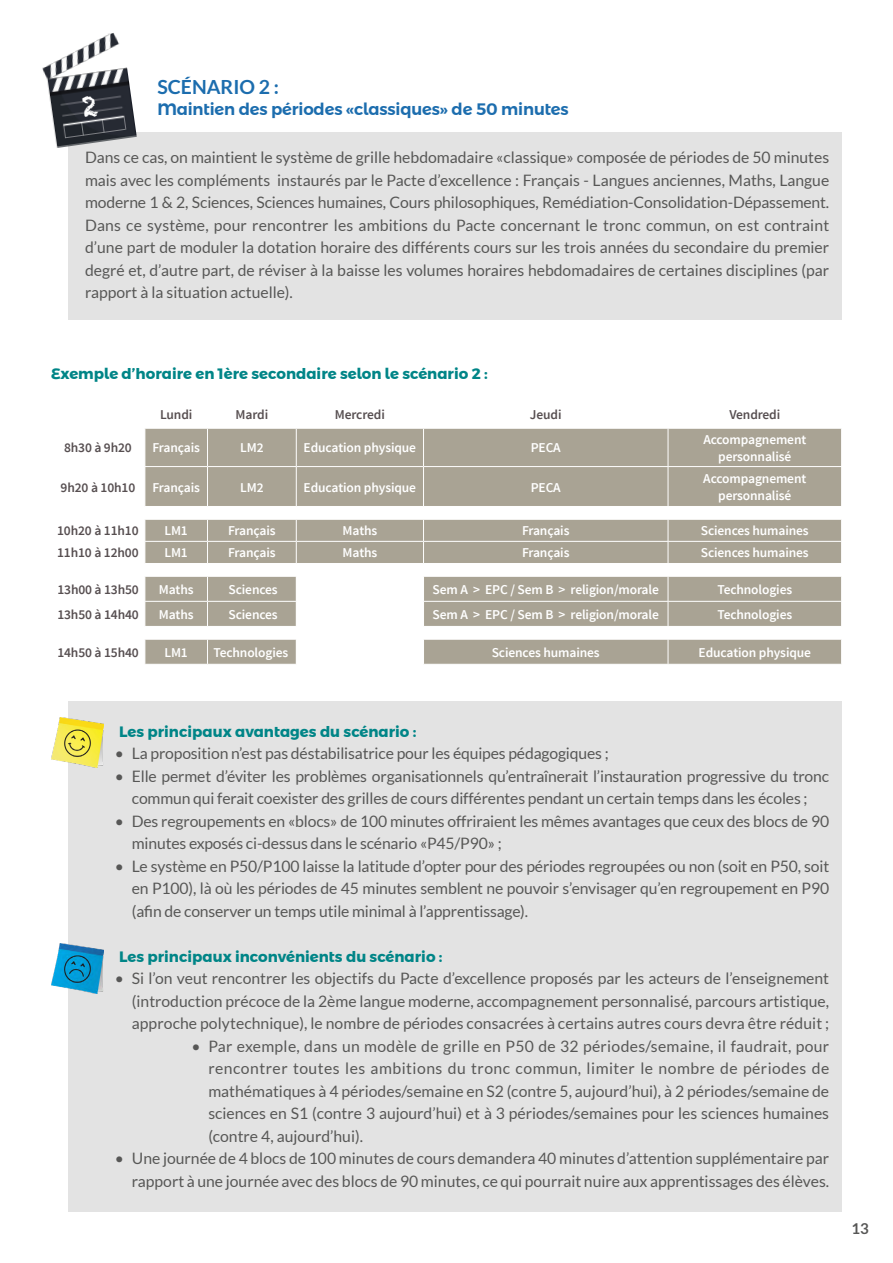
<style>
.page{position:relative;width:893px;height:1263px;background:#fff}
.page>*{position:absolute;margin:0;border:0;box-sizing:border-box;transform-origin:0 0}
.t1{font:700 19.5px "Lato";color:#1c6dae}
.t2{font:600 16.5px "Montserrat Alternates";letter-spacing:-.01em;color:#1c6dae}
.t3{font:15.75px/22.5px "Lato";letter-spacing:-.01em;color:#575756;text-align:justify}
.t4{font:700 15px "Montserrat Alternates";color:#008587}
.t5{font:700 15px "Lato";color:#575756}
.t6{font:600 13.5px/16.2px "Source Sans Pro";letter-spacing:-.01em;color:#fff;text-align:center}
.t7{font:600 13.5px "Source Sans Pro";letter-spacing:-.01em;color:#574f51}
</style>
<div class="page">
<div style="left:69px;top:702px;width:773px;height:510px;background:#e3e3e3"></div>
<div style="left:69px;top:132px;width:773px;height:187px;background:#e3e3e3"></div>
<div style="left:146px;top:429px;width:695px;height:235px;background:#a9a394"></div>
<svg style="left:146px;top:507px;width:695px;height:132px;fill:#a9a394"></svg>
<hr style="left:207px;top:429px;width:1px;height:37px;background:#fff">
<hr style="left:296px;top:429px;width:1px;height:37px;background:#fff">
<hr style="left:423px;top:429px;width:1px;height:37px;background:#fff">
<hr style="left:668px;top:429px;width:1px;height:37px;background:#fff">
<hr style="left:145px;top:466px;width:62px;height:1px;background:#fff">
<hr style="left:207px;top:466px;width:89px;height:1px;background:#fff">
<hr style="left:207px;top:467px;width:1px;height:39px;background:#fff">
<hr style="left:296px;top:466px;width:127px;height:1px;background:#fff">
<hr style="left:296px;top:467px;width:1px;height:39px;background:#fff">
<hr style="left:423px;top:466px;width:245px;height:1px;background:#fff">
<hr style="left:423px;top:467px;width:1px;height:39px;background:#fff">
<hr style="left:668px;top:466px;width:174px;height:1px;background:#fff">
<hr style="left:668px;top:467px;width:1px;height:39px;background:#fff">
<hr style="left:145px;top:506px;width:62px;height:1px;background:#fff">
<hr style="left:207px;top:506px;width:89px;height:1px;background:#fff">
<hr style="left:296px;top:506px;width:127px;height:1px;background:#fff">
<hr style="left:423px;top:506px;width:245px;height:1px;background:#fff">
<hr style="left:668px;top:506px;width:174px;height:1px;background:#fff">
<hr style="left:145px;top:519px;width:62px;height:1px;background:#fff">
<hr style="left:207px;top:519px;width:89px;height:1px;background:#fff">
<hr style="left:423px;top:519px;width:245px;height:1px;background:#fff">
<hr style="left:668px;top:519px;width:174px;height:1px;background:#fff">
<hr style="left:145px;top:541px;width:62px;height:1px;background:#fff">
<hr style="left:207px;top:541px;width:89px;height:1px;background:#fff">
<hr style="left:423px;top:541px;width:245px;height:1px;background:#fff">
<hr style="left:668px;top:541px;width:174px;height:1px;background:#fff">
<hr style="left:145px;top:563px;width:62px;height:1px;background:#fff">
<hr style="left:207px;top:563px;width:89px;height:1px;background:#fff">
<hr style="left:423px;top:563px;width:245px;height:1px;background:#fff">
<hr style="left:668px;top:563px;width:174px;height:1px;background:#fff">
<hr style="left:145px;top:576px;width:62px;height:1px;background:#fff">
<hr style="left:207px;top:576px;width:89px;height:1px;background:#fff">
<hr style="left:423px;top:576px;width:245px;height:1px;background:#fff">
<hr style="left:668px;top:576px;width:174px;height:1px;background:#fff">
<hr style="left:145px;top:601px;width:62px;height:1px;background:#fff">
<hr style="left:207px;top:601px;width:89px;height:1px;background:#fff">
<hr style="left:423px;top:601px;width:245px;height:1px;background:#fff">
<hr style="left:668px;top:601px;width:174px;height:1px;background:#fff">
<hr style="left:145px;top:626px;width:62px;height:1px;background:#fff">
<hr style="left:207px;top:626px;width:89px;height:1px;background:#fff">
<hr style="left:423px;top:626px;width:245px;height:1px;background:#fff">
<hr style="left:668px;top:626px;width:174px;height:1px;background:#fff">
<hr style="left:145px;top:639px;width:62px;height:1px;background:#fff">
<svg style="left:145px;top:519px;width:1px;height:145px"></svg>
<hr style="left:207px;top:639px;width:89px;height:1px;background:#fff">
<svg style="left:207px;top:507px;width:1px;height:157px"></svg>
<hr style="left:423px;top:639px;width:245px;height:1px;background:#fff">
<svg style="left:296px;top:507px;width:128px;height:157px"></svg>
<hr style="left:668px;top:639px;width:174px;height:1px;background:#fff">
<svg style="left:668px;top:507px;width:1px;height:157px"></svg>
<img style="left:51px;top:718px;width:52px;height:50px">
<img style="left:42px;top:33px;width:95px;height:115px">
<img style="left:51px;top:944px;width:52px;height:50px">
<svg style="left:82px;top:95px;width:17px;height:23px"></svg>
<p class="t1" style="left:157px;top:76px;width:123px">SCÉNARIO 2 :</p>
<p class="t2" style="left:157px;top:96px;width:413px">Maintien des périodes «classiques» de 50 minutes</p>
<p class="t3" style="left:85px;top:146px;width:746px">Dans ce cas, on maintient le système de grille hebdomadaire «classique» composée de périodes de 50 minutes mais avec les compléments instaurés par le Pacte d’excellence : Français - Langues anciennes, Maths, Langue moderne 1 &amp; 2, Sciences, Sciences humaines, Cours philosophiques, Remédiation-Consolidation-Dépassement.<br>Dans ce système, pour rencontrer les ambitions du Pacte concernant le tronc commun, on est contraint d’une part de moduler la dotation horaire des différents cours sur les trois années du secondaire du premier degré et, d’autre part, de réviser à la baisse les volumes horaires hebdomadaires de certaines disciplines (par rapport à la situation actuelle).</p>
<p class="t4" style="left:51px;top:362px;width:438px">Exemple d’horaire en 1ère secondaire selon le scénario 2 :</p>
<p class="t7" style="left:160px;top:406px;width:34px">Lundi</p>
<p class="t7" style="left:236px;top:406px;width:34px">Mardi</p>
<p class="t7" style="left:335px;top:406px;width:51px">Mercredi</p>
<p class="t7" style="left:530px;top:406px;width:33px">Jeudi</p>
<p class="t7" style="left:729px;top:406px;width:52px">Vendredi</p>
<p class="t7" style="left:64px;top:439px;width:69px">8h30 à 9h20</p>
<p class="t6" style="left:152px;top:440px;width:49px">Français</p>
<p class="t6" style="left:240px;top:440px;width:25px">LM2</p>
<p class="t6" style="left:304px;top:440px;width:114px">Education physique</p>
<p class="t6" style="left:531px;top:440px;width:32px">PECA</p>
<p class="t6" style="left:703px;top:432px;width:104px">Accompagnement personnalisé</p>
<p class="t7" style="left:61px;top:479px;width:76px">9h20 à 10h10</p>
<p class="t6" style="left:152px;top:479px;width:49px">Français</p>
<p class="t6" style="left:240px;top:479px;width:25px">LM2</p>
<p class="t6" style="left:304px;top:479px;width:114px">Education physique</p>
<p class="t6" style="left:531px;top:479px;width:32px">PECA</p>
<p class="t6" style="left:703px;top:471px;width:104px">Accompagnement personnalisé</p>
<p class="t7" style="left:57px;top:522px;width:83px">10h20 à 11h10</p>
<p class="t6" style="left:164px;top:523px;width:25px">LM1</p>
<p class="t6" style="left:228px;top:523px;width:49px">Français</p>
<p class="t6" style="left:342px;top:523px;width:36px">Maths</p>
<p class="t6" style="left:522px;top:523px;width:49px">Français</p>
<p class="t6" style="left:701px;top:523px;width:109px">Sciences humaines</p>
<p class="t7" style="left:57px;top:544px;width:83px">11h10 à 12h00</p>
<p class="t6" style="left:164px;top:545px;width:25px">LM1</p>
<p class="t6" style="left:228px;top:545px;width:49px">Français</p>
<p class="t6" style="left:342px;top:545px;width:36px">Maths</p>
<p class="t6" style="left:522px;top:545px;width:49px">Français</p>
<p class="t6" style="left:701px;top:545px;width:109px">Sciences humaines</p>
<p class="t7" style="left:57px;top:581px;width:83px">13h00 à 13h50</p>
<p class="t6" style="left:159px;top:582px;width:36px">Maths</p>
<p class="t6" style="left:229px;top:582px;width:51px">Sciences</p>
<p class="t6" style="left:433px;top:582px;width:228px">Sem A &gt; EPC / Sem B &gt; religion/morale</p>
<p class="t6" style="left:717px;top:582px;width:76px">Technologies</p>
<p class="t7" style="left:57px;top:606px;width:83px">13h50 à 14h40</p>
<p class="t6" style="left:159px;top:607px;width:36px">Maths</p>
<p class="t6" style="left:229px;top:607px;width:51px">Sciences</p>
<p class="t6" style="left:433px;top:607px;width:228px">Sem A &gt; EPC / Sem B &gt; religion/morale</p>
<p class="t6" style="left:717px;top:607px;width:76px">Technologies</p>
<p class="t7" style="left:57px;top:644px;width:83px">14h50 à 15h40</p>
<p class="t6" style="left:164px;top:644px;width:25px">LM1</p>
<p class="t6" style="left:213px;top:644px;width:76px">Technologies</p>
<p class="t6" style="left:492px;top:644px;width:109px">Sciences humaines</p>
<p class="t6" style="left:698px;top:644px;width:114px">Education physique</p>
<p class="t4" style="left:119px;top:719px;width:299px">Les principaux avantages du scénario :</p>
<p class="t3" style="left:115px;top:742px;width:495px">• La proposition n’est pas déstabilisatrice pour les équipes pédagogiques ;</p>
<p class="t3" style="left:115px;top:765px;width:716px;text-align:center">• Elle permet d’éviter les problèmes organisationnels qu’entraînerait l’instauration progressive du tronc commun qui ferait coexister des grilles de cours différentes pendant un certain temps dans les écoles ;</p>
<p class="t3" style="left:132px;top:810px;width:699px;text-indent:-17px">• Des regroupements en «blocs» de 100 minutes offriraient les mêmes avantages que ceux des blocs de 90 minutes exposés ci-dessus dans le scénario «P45/P90» ;</p>
<p class="t3" style="left:132px;top:855px;width:699px;text-indent:-17px">• Le système en P50/P100 laisse la latitude d’opter pour des périodes regroupées ou non (soit en P50, soit en P100), là où les périodes de 45 minutes semblent ne pouvoir s’envisager qu’en regroupement en P90 (afin de conserver un temps utile minimal à l’apprentissage).</p>
<p class="t4" style="left:119px;top:944px;width:325px">Les principaux inconvénients du scénario :</p>
<p class="t3" style="left:132px;top:967px;width:699px;text-indent:-17px">• Si l’on veut rencontrer les objectifs du Pacte d’excellence proposés par les acteurs de l’enseignement (introduction précoce de la 2ème langue moderne, accompagnement personnalisé, parcours artistique, approche polytechnique), le nombre de périodes consacrées à certains autres cours devra être réduit ;</p>
<p class="t3" style="left:208px;top:1035px;width:622px;text-indent:-17px">• Par exemple, dans un modèle de grille en P50 de 32 périodes/semaine, il faudrait, pour rencontrer toutes les ambitions du tronc commun, limiter le nombre de périodes de mathématiques à 4 périodes/semaine en S2 (contre 5, aujourd’hui), à 2 périodes/semaine de sciences en S1 (contre 3 aujourd’hui) et à 3 périodes/semaines pour les sciences humaines (contre 4, aujourd’hui).</p>
<p class="t3" style="left:115px;top:1147px;width:716px;text-align:right">• Une journée de 4 blocs de 100 minutes de cours demandera 40 minutes d’attention supplémentaire par rapport à une journée avec des blocs de 90 minutes, ce qui pourrait nuire aux apprentissages des élèves.</p>
<p class="t5" style="left:851px;top:1219px;width:19px">13</p>
</div>
